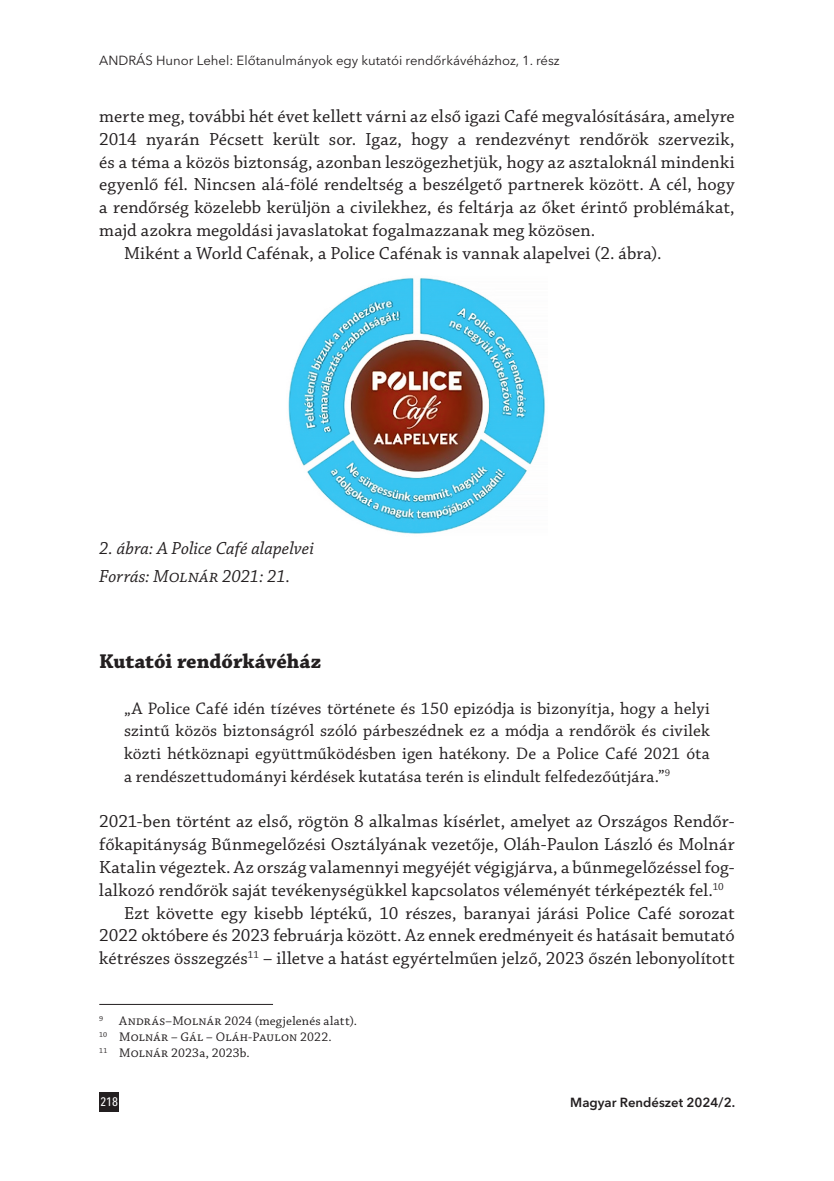
<style>
.page{position:relative;width:834px;height:1181px;background:#fff}
.page>*{position:absolute;margin:0;border:0;box-sizing:border-box;transform-origin:0 0}
._1_1_Címsor_1{font:700 21px "Chaparral Pro";color:#231f20}
._3_1_Szöveg_1st{font:18.38px/22.8px "Chaparral Pro";color:#231f20;text-align:justify}
._3_0_Szöveg{font:18.38px/22.8px "Chaparral Pro";color:#231f20;text-align:justify}
._5_1_Ábra_címe{font:italic 18.38px "Chaparral Pro";letter-spacing:-.01em;color:#231f20}
._5_4_forrás{font:italic 18.38px "Chaparral Pro";color:#231f20}
._3_3_kiemelés_Long_Citation{font:17.5px/22.8px "Chaparral Pro";color:#231f20;text-align:justify}
._7_Lábjegyzet{font:13.12px "Chaparral Pro";letter-spacing:.015em;color:#231f20}
.t1{font:13.12px "Avenir Next LT Pro";color:#231f20}
.t2{font:600 13.12px "Avenir Next LT Pro";color:#231f20}
.t3{font:500 condensed 12.25px "Avenir Next LT Pro";color:#fff}
</style>
<div class="page">
<div style="left:99px;top:1091px;width:20px;height:20px;background:#231f20"></div>
<img style="left:288px;top:278px;width:257px;height:256px">
<hr style="left:99px;top:1004px;width:174px;height:1px;background:#231f20">
<p class="t1" style="left:99px;top:52px;width:462px">ANDRÁS Hunor Lehel: Előtanulmányok egy kutatói rendőrkávéházhoz, 1. rész</p>
<p class="_3_1_Szöveg_1st" style="left:99px;top:106px;width:637px">merte meg, további hét évet kellett várni az első igazi Café megvalósítására, amelyre 2014 nyarán Pécsett került sor. Igaz, hogy a rendezvényt rendőrök szervezik, és a téma a közös biztonság, azonban leszögezhetjük, hogy az asztaloknál mindenki egyenlő fél. Nincsen alá-fölé rendeltség a beszélgető partnerek között. A cél, hogy a rendőrség közelebb kerüljön a civilekhez, és feltárja az őket érintő problémákat, majd azokra megoldási javaslatokat fogalmazzanak meg közösen.</p>
<p class="_3_0_Szöveg" style="left:124px;top:242px;width:539px">Miként a World Cafénak, a Police Cafénak is vannak alapelvei (2. ábra).</p>
<p class="_5_1_Ábra_címe" style="left:99px;top:538px;width:216px">2. ábra: A Police Café alapelvei</p>
<p class="_5_4_forrás" style="left:99px;top:566px;width:192px">Forrás: Molnár 2021: 21.</p>
<p class="_1_1_Címsor_1" style="left:99px;top:649px;width:223px">Kutatói rendőrkávéház</p>
<p class="_3_3_kiemelés_Long_Citation" style="left:124px;top:697px;width:587px">„A Police Café idén tízéves története és 150 epizódja is bizonyítja, hogy a helyi szintű közös biztonságról szóló párbeszédnek ez a módja a rendőrök és civilek közti hétköznapi együttműködésben igen hatékony. De a Police Café 2021 óta a rendészettudományi kérdések kutatása terén is elindult felfedezőútjára.”<sup>9</sup></p>
<p class="_3_1_Szöveg_1st" style="left:99px;top:811px;width:636px">2021-ben történt az első, rögtön 8 alkalmas kísérlet, amelyet az Országos Rendőr&shy;főkapitányság Bűnmegelőzési Osztályának vezetője, Oláh-Paulon László és Molnár Katalin végeztek. Az ország valamennyi megyéjét végigjárva, a bűnmegelőzéssel fog&shy;lalkozó rendőrök saját tevékenységükkel kapcsolatos véleményét térképezték fel.<sup>10</sup></p>
<p class="_3_0_Szöveg" style="left:99px;top:902px;width:636px;text-indent:25px">Ezt követte egy kisebb léptékű, 10 részes, baranyai járási Police Café sorozat 2022 októbere és 2023 februárja között. Az ennek eredményeit és hatásait bemutató kétrészes összegzés<sup>11</sup> – illetve a hatást egyértelműen jelző, 2023 őszén lebonyolított</p>
<p class="_7_Lábjegyzet" style="left:99px;top:1014px;width:259px"><sup>9</sup> András–Molnár 2024 (megjelenés alatt).</p>
<p class="_7_Lábjegyzet" style="left:99px;top:1029px;width:234px"><sup>10</sup> Molnár – Gál – Oláh-Paulon 2022.</p>
<p class="_7_Lábjegyzet" style="left:99px;top:1045px;width:152px"><sup>11</sup> Molnár 2023a, 2023b.</p>
<p class="t3" style="left:100px;top:1094px;width:19px">218</p>
<p class="t2" style="left:570px;top:1094px;width:166px">Magyar Rendészet 2024/2.</p>
</div>
